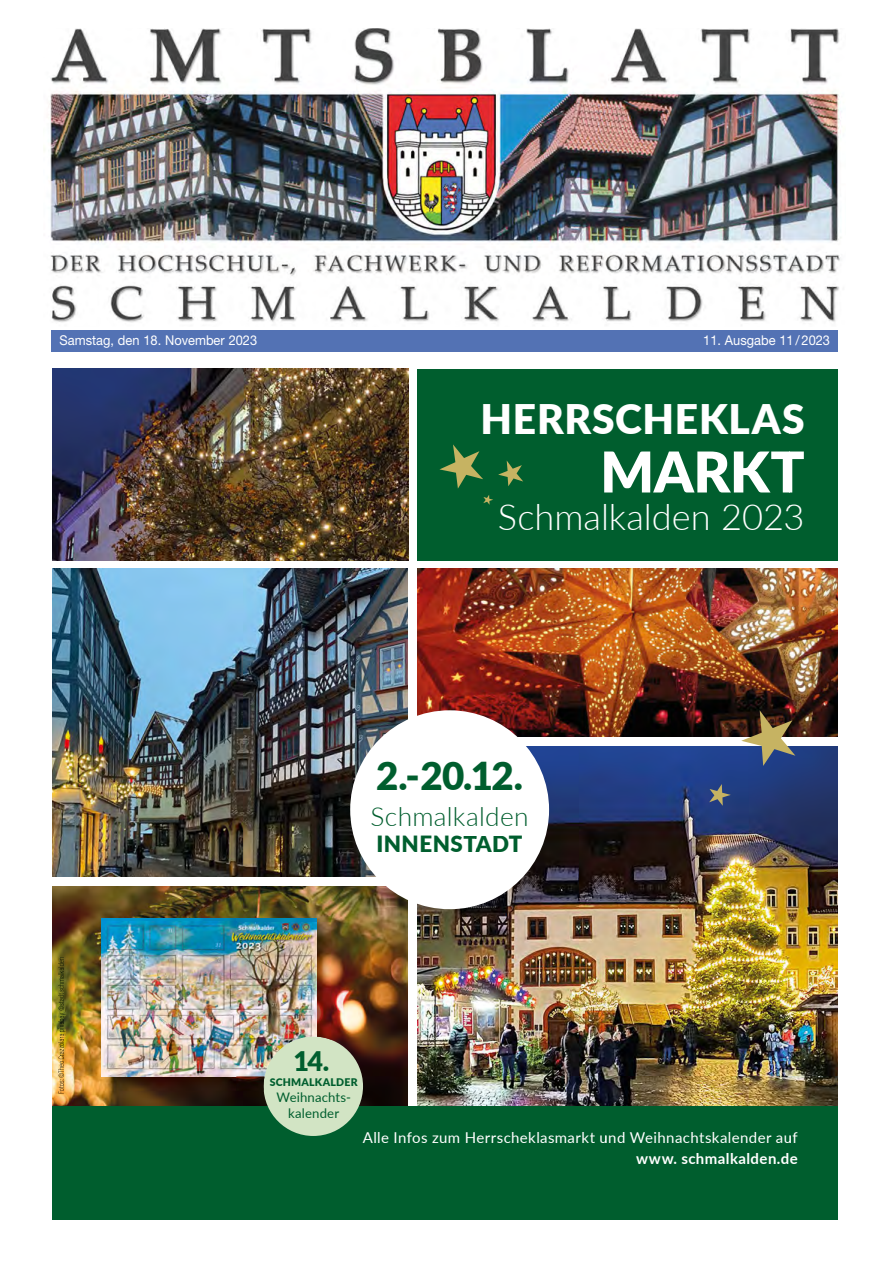
<style>
.page{position:relative;width:893px;height:1263px;background:#fff}
.page>*{position:absolute;margin:0;border:0;box-sizing:border-box;transform-origin:0 0}
.t1{font:900 56.25px "Lato";letter-spacing:-.005em;color:#fff}
.t2{font:900 40.8px "Lato";letter-spacing:.015em;color:#fff}
.t3{font:900 38.4px "Lato";color:#005e2e}
.t4{font:300 36.15px "Lato";color:#fff}
.t5{font:900 27px "Lato";color:#005e2e}
.t6{font:300 26.25px "Lato";letter-spacing:.01em;color:#005e2e}
.t7{font:900 22.35px "Lato";letter-spacing:.02em;color:#005e2e}
.t8{font:15px "Lato";color:#fff}
.t9{font:700 15px "Lato";letter-spacing:.025em;color:#fff}
.t10{font:13.5px "Helvetica Neue LT Std";color:#fff;scale:.95 1}
.t11{font:13.2px "Lato";letter-spacing:.015em;color:#005e2e}
.t12{font:900 10.5px "Lato";letter-spacing:.02em;color:#005e2e}
</style>
<div class="page">
<img style="left:44px;top:28px;width:798px;height:295px">
<div style="left:51px;top:330px;width:787px;height:22px;background:#5372b4"></div>
<img style="left:417px;top:569px;width:421px;height:168px">
<img style="left:52px;top:569px;width:356px;height:308px">
<img style="left:417px;top:746px;width:421px;height:359px">
<img style="left:52px;top:886px;width:356px;height:219px">
<svg style="left:741px;top:710px;width:54px;height:56px"></svg>
<svg style="left:709px;top:784px;width:22px;height:22px"></svg>
<div style="left:417px;top:369px;width:421px;height:191px;background:#005e2e"></div>
<svg style="left:439px;top:444px;width:44px;height:45px"></svg>
<svg style="left:498px;top:460px;width:25px;height:26px"></svg>
<svg style="left:483px;top:495px;width:10px;height:10px"></svg>
<div style="left:52px;top:1105px;width:786px;height:114px;background:#005e2e"></div>
<img style="left:52px;top:369px;width:356px;height:191px">
<div style="left:350px;top:710px;width:199px;height:199px;background:#fff;border-radius:50%"></div>
<div style="left:264px;top:1036px;width:99px;height:100px;background:#d2e4c4;border-radius:50%"></div>
<img style="left:99px;top:916px;width:232px;height:175px">
<img style="left:102px;top:919px;width:215px;height:3px">
<svg style="left:58px;top:957px;width:7px;height:136px"></svg>
<img style="left:102px;top:922px;width:134px;height:154px">
<img style="left:236px;top:1050px;width:43px;height:26px">
<p class="t10" style="left:60px;top:336px;width:210px">Samstag, den 18. November 2023</p>
<p class="t10" style="left:703px;top:336px;width:135px">11. Ausgabe 11 / 2023</p>
<h2 class="t2" style="left:480px;top:394px;width:326px">HERR CS HEK AL S</h2>
<h1 class="t1" style="left:600px;top:437px;width:206px">MARKT</h1>
<h3 class="t4" style="left:498px;top:494px;width:308px">mhcS dlakla e n 2 0 2 3</h3>
<h3 class="t3" style="left:376px;top:752px;width:148px">2 . - .21.02</h3>
<h3 class="t6" style="left:370px;top:800px;width:160px">hcS malkalden</h3>
<h3 class="t7" style="left:376px;top:830px;width:147px">INN NE STADT</h3>
<h3 class="t5" style="left:293px;top:1044px;width:37px">14.</h3>
<p class="t11" style="left:290px;top:1089px;width:8px">e</p>
<p class="t12" style="left:270px;top:1075px;width:89px">CS HMALKALD RE</p>
<p class="t11" style="left:276px;top:1089px;width:76px">W i h - sthcan</p>
<p class="t11" style="left:288px;top:1104px;width:52px">k la ender</p>
<p class="t8" style="left:363px;top:1128px;width:437px">A e I n f o s z u m H msa l kehcs r re kra t u n d W edne l aks thcanh i e r a u f</p>
<p class="t8" style="left:373px;top:1128px;width:9px">ll</p>
<p class="t9" style="left:636px;top:1149px;width:163px">www. schmalka d.nedl e</p>
</div>
